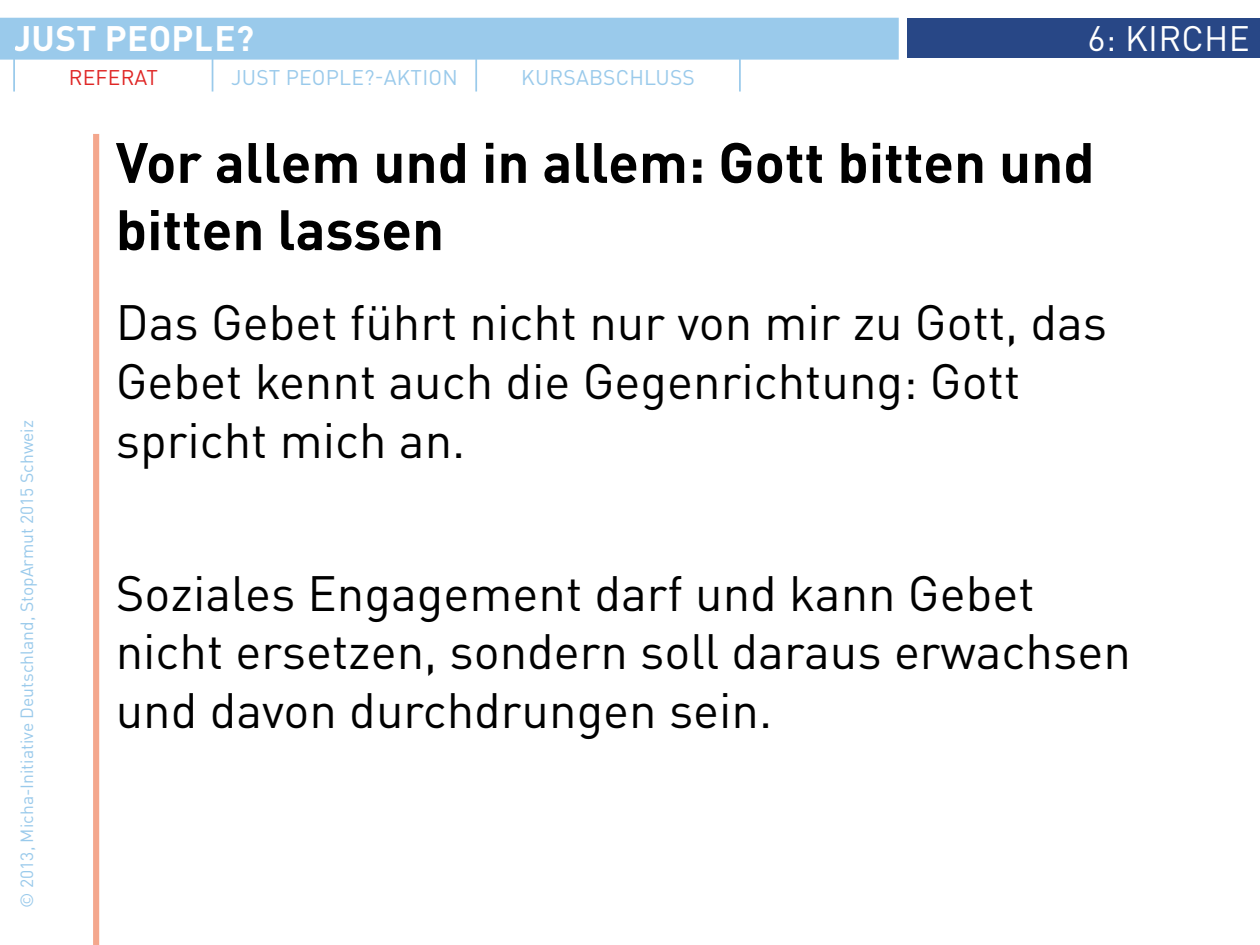
<style>
.page{position:relative;width:1260px;height:945px;background:#fff}
.page>*{position:absolute;margin:0;border:0;box-sizing:border-box;transform-origin:0 0}
.t1{font:700 56px/67.2px "DINOT";color:#000}
.t2{font:49px/58.8px "DINOT";color:#000}
.t3{font:700 35px "DINOT";letter-spacing:.01em;color:#fff}
.t4{font:35px "DINOT";letter-spacing:.01em;color:#fff}
.t5{font:21px "DINOT";letter-spacing:.01em;color:#9acaeb}
.t6{font:21px "DINOT";letter-spacing:.01em;color:#df2625}
.t7{font:17.5px "DINOT";color:#9acaeb}
</style>
<div class="page">
<div style="left:0;top:18px;width:899px;height:42px;background:#9acaeb;border:2px solid #9acaeb"></div>
<div style="left:908px;top:19px;width:352px;height:39px;background:#284786"></div>
<div style="left:93px;top:134px;width:6px;height:811px;background:#f4a78d"></div>
<hr style="left:13px;top:47px;width:2px;height:45px;background:#9acaeb">
<hr style="left:212px;top:47px;width:1px;height:45px;background:#9acaeb">
<hr style="left:475px;top:47px;width:2px;height:45px;background:#9acaeb">
<hr style="left:739px;top:47px;width:2px;height:45px;background:#9acaeb">
<p class="t3" style="left:13px;top:16px;width:242px">Just People?</p>
<p class="t6" style="left:69px;top:64px;width:91px">Referat</p>
<p class="t5" style="left:231px;top:64px;width:228px">Just People?-Aktion</p>
<p class="t5" style="left:521px;top:64px;width:175px">Kursabschluss</p>
<p class="t4" style="left:1088px;top:17px;width:164px">6: Kirche</p>
<p class="t7" style="left:16px;top:908px;width:489px;rotate:-90deg">© 2013, Micha-I nitiative Deutschland, StopArmut 2015 Schweiz</p>
<p class="t1" style="left:116px;top:127px;width:980px">Vor allem und in allem: Gott bitten und bitten lassen</p>
<p class="t2" style="left:116px;top:293px;width:993px">Das Gebet führt nicht nur von mir zu Gott, das<br>Gebet kennt auch die Gegenrichtung: Gott spricht mich an.</p>
<p class="t2" style="left:116px;top:563px;width:1017px">Soziales Engagement darf und kann Gebet nicht ersetzen, sondern soll daraus erwachsen und davon durchdrungen sein.</p>
</div>
